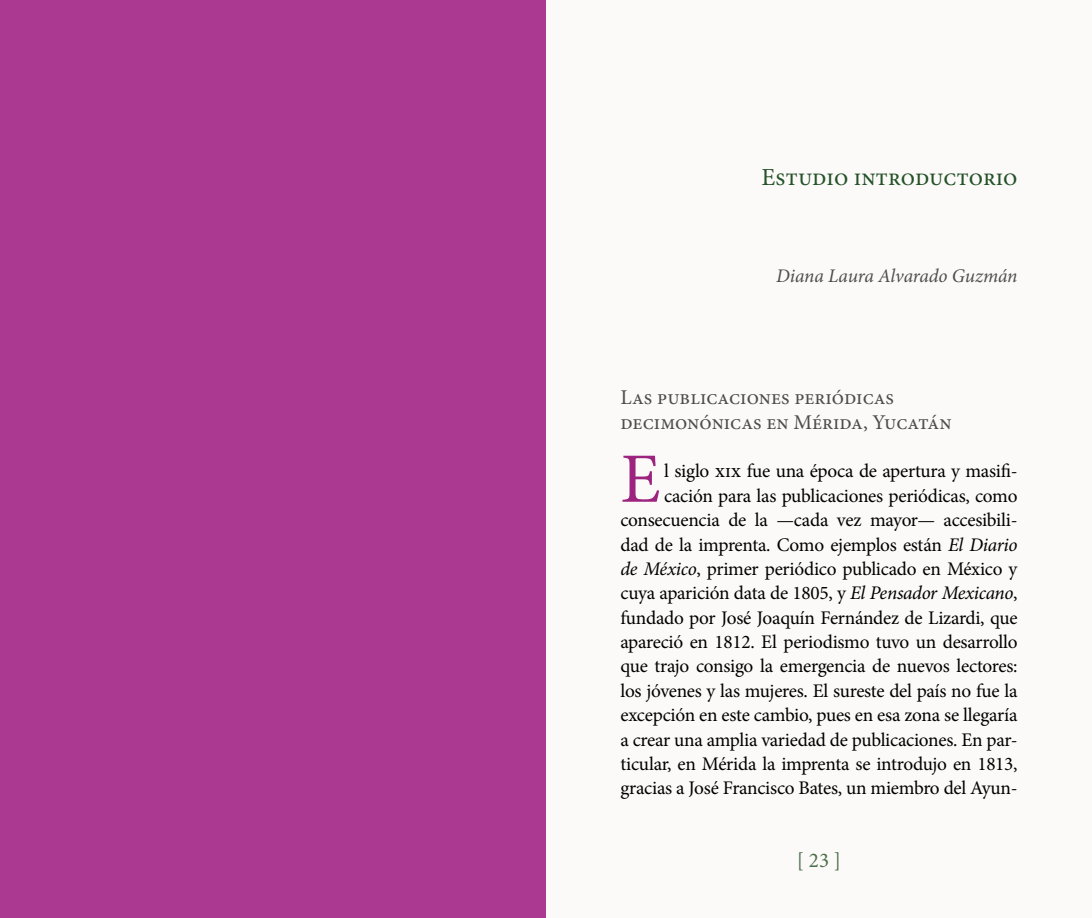
<style>
.page{position:relative;width:1092px;height:918px;background:#fff}
.page>*{position:absolute;margin:0;border:0;box-sizing:border-box;transform-origin:0 0}
.t1{font:70.88px "Minion Pro";color:#9c247e}
.t2{font:24.5px "Minion Pro";color:#235228}
.t3{font:21px/24.3px "Minion Pro";color:#4d4d4f}
.t4{font:21px "Minion Pro";color:#235228}
.t5{font:19.25px/24.3px "Minion Pro";letter-spacing:-.015em;color:#000;text-align:right}
.t6{font:italic 19.25px "Minion Pro";letter-spacing:-.005em;color:#4d4d4f}
.s1{font-style:italic}
</style>
<div class="page">
<div style="left:546px;top:0;width:545px;height:918px;background:#fcfaf8"></div>
<div style="left:0;top:0;width:546px;height:918px;background:#ab3891"></div>
<p class="t2" style="left:761px;top:161px;width:257px">Estudio introductorio</p>
<p class="t6" style="left:776px;top:263px;width:243px">Diana Laura Alvarado Guzmán</p>
<p class="t3" style="left:620px;top:385px;width:333px">Las publicaciones periódicas decimonónicas en Mérida, Yucatán</p>
<h1 class="t1" style="left:620px;top:432px;width:42px">E</h1>
<p class="t5" style="left:620px;top:459px;width:398px">l siglo xix fue una época de apertura y masifi&shy;cación para las publicaciones periódicas, como consecuencia de la —cada vez mayor— accesibili&shy;dad de la imprenta. Como ejemplos están <span class="s1">El Diario de México</span>, primer periódico publicado en México y cuya aparición data de 1805, y <span class="s1">El Pensador Mexicano</span>, fundado por José Joaquín Fernández de Lizardi, que apareció en 1812. El periodismo tuvo un desarrollo que trajo consigo la emergencia de nuevos lectores: los jóvenes y las mujeres. El sureste del país no fue la excepción en este cambio, pues en esa zona se llegaría a crear una amplia variedad de publicaciones. En par&shy;ticular, en Mérida la imprenta se introdujo en 1813, gracias a José Francisco Bates, un miembro del Ayun-</p>
<p class="t4" style="left:796px;top:846px;width:46px">[ 23 ]</p>
</div>
